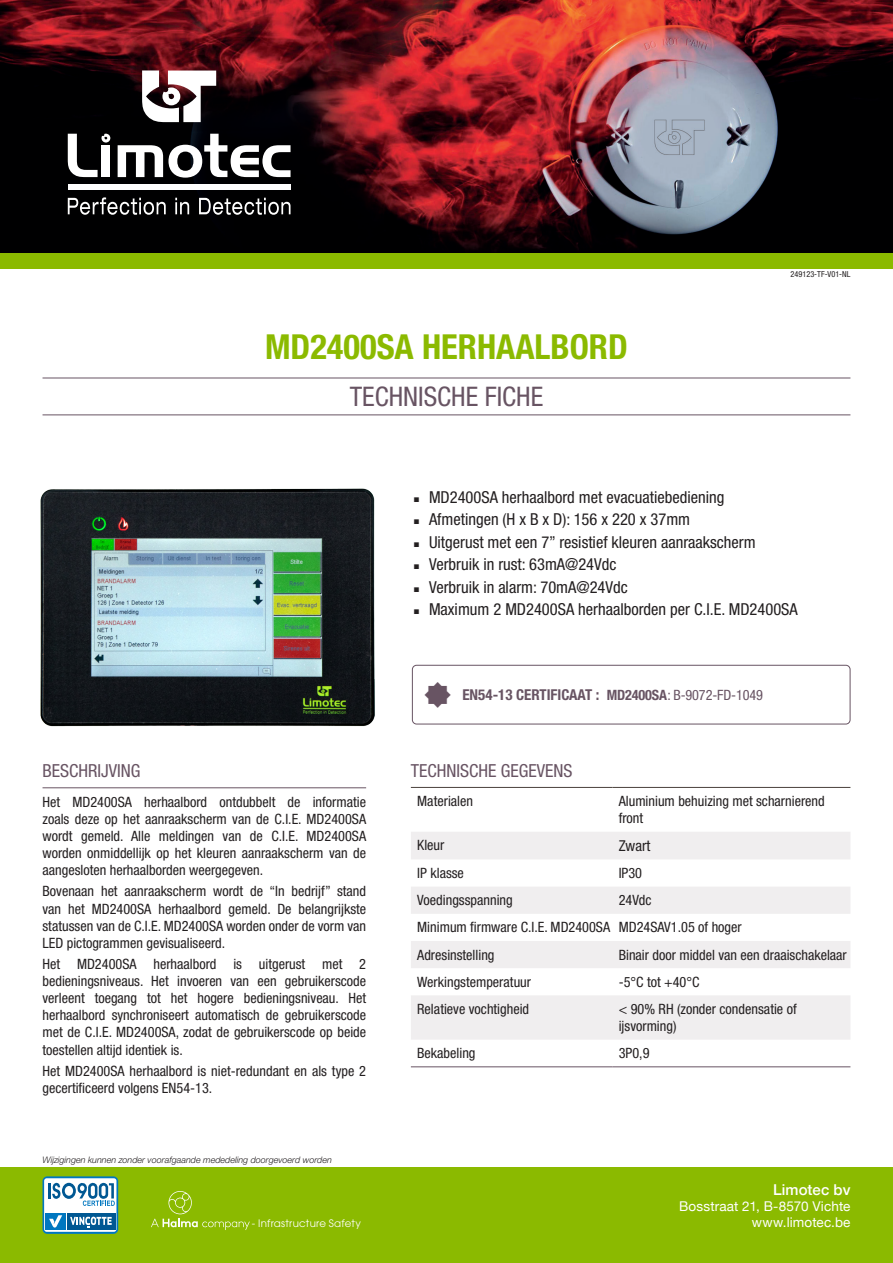
<style>
.page{position:relative;width:893px;height:1263px;background:#fff}
.page>*{position:absolute;margin:0;border:0;box-sizing:border-box;transform-origin:0 0}
.t1{font:700 condensed 34.5px "Helvetica Neue LT Std";color:#8bba00}
.t2{font:condensed 27px "Helvetica Neue LT Std";color:#685463}
._1__Tekst{font:condensed 18px "Helvetica Neue LT Std";color:#685463}
.t3{font:condensed 16.5px "Helvetica Neue LT Std";color:#231f20}
._1__Kader{font:700 condensed 15px "Helvetica Neue LT Std";color:#685463}
.t4{font:500 15px "Helvetica Neue";letter-spacing:.005em;color:#fff}
._1__Tekst-2{font:condensed 15px "Helvetica Neue LT Std";color:#231f20}
._1__Tekst-3{font:condensed 14.25px/17.1px "Helvetica Neue LT Std";color:#231f20}
.t5{font:13.5px "Helvetica Neue";letter-spacing:.01em;color:#fff}
.t6{font:10.2px "ITC Avant Garde Pro";letter-spacing:.025em;color:#fff}
._1__Tekst-4{font:italic 300 9px "Helvetica Neue LT Std";color:#231f20}
.t7{font:condensed 8.25px "Helvetica Neue LT Std";color:#231f20}
.s1{font-size:14.25px}
.s2{font-weight:400;font-size:14.25px}
</style>
<div class="page">
<hr style="left:43px;top:378px;width:807px;height:1px;background:#685463">
<hr style="left:43px;top:414px;width:807px;height:1px;background:#685463">
<img style="left:0;top:0;width:893px;height:253px">
<svg style="left:68px;top:197px;width:98px;height:18px"></svg>
<svg style="left:175px;top:198px;width:14px;height:16px"></svg>
<svg style="left:199px;top:198px;width:92px;height:17px"></svg>
<div style="left:68px;top:185px;width:223px;height:5px;background:#fff"></div>
<svg style="left:118px;top:134px;width:173px;height:44px"></svg>
<svg style="left:68px;top:134px;width:42px;height:43px"></svg>
<svg style="left:142px;top:70px;width:74px;height:52px"></svg>
<div style="left:0;top:1167px;width:893px;height:96px;background:#8bba00"></div>
<div style="left:0;top:253px;width:893px;height:15px;background:#8bba00"></div>
<svg style="left:151px;top:1191px;width:99px;height:39px"></svg>
<svg style="left:43px;top:1176px;width:75px;height:58px;background:#89b7d2"></svg>
<img style="left:40px;top:488px;width:335px;height:239px">
<svg style="left:411px;top:832px;width:439px;height:208px;fill:#f0eeef"></svg>
<hr style="left:411px;top:1066px;width:201px;height:1px;background:#685463">
<hr style="left:612px;top:1066px;width:238px;height:1px;background:#685463">
<hr style="left:411px;top:787px;width:201px;height:1px;background:#49413b">
<hr style="left:612px;top:787px;width:238px;height:1px;background:#49413b">
<hr style="left:43px;top:787px;width:323px;height:1px;background:#685463">
<div style="left:412px;top:665px;width:438px;height:59px;border:1px solid #685463;border-radius:4px"></div>
<p class="t1" style="left:265px;top:326px;width:364px">MD2400SA HERHAALBORD</p>
<p class="t2" style="left:350px;top:381px;width:195px">TECHNISCHE FICHE</p>
<p class="t7" style="left:790px;top:269px;width:61px">249123-TF-V01-NL</p>
<p class="t3" style="left:412px;top:487px;width:314px">◾ MD2400SA herhaalbord met evacuatiebediening</p>
<p class="t3" style="left:412px;top:510px;width:280px">◾ Afmetingen (H x B x D): 156 x 220 x 37mm</p>
<p class="t3" style="left:412px;top:532px;width:345px">◾ Uitgerust met een 7” resistief kleuren aanraakscherm</p>
<p class="t3" style="left:412px;top:555px;width:206px">◾ Verbruik in rust: 63mA@24Vdc</p>
<p class="t3" style="left:412px;top:577px;width:217px">◾ Verbruik in alarm: 70mA@24Vdc</p>
<p class="t3" style="left:412px;top:600px;width:387px">◾ Maximum 2 MD2400SA herhaalborden per C.I.E. MD2400SA</p>
<p class="_1__Tekst" style="left:43px;top:760px;width:100px">BESCHRIJVING</p>
<p class="_1__Tekst-3" style="left:43px;top:793px;width:325px;text-align:justify">Het MD2400SA herhaalbord ontdubbelt de informatie zoals deze op het aanraakscherm van de C.I.E. MD2400SA wordt gemeld. Alle meldingen van de C.I.E. MD2400SA worden onmiddellijk op het kleuren aanraakscherm van de aangesloten herhaalborden weergegeven.</p>
<p class="_1__Tekst-3" style="left:43px;top:883px;width:325px;text-align:justify">Bovenaan het aanraakscherm wordt de “In bedrijf” stand van het MD2400SA herhaalbord gemeld. De belangrijkste statussen van de C.I.E. MD2400SA worden onder de vorm van LED pictogrammen gevisualiseerd.</p>
<p class="_1__Tekst-3" style="left:43px;top:955px;width:325px;text-align:justify">Het MD2400SA herhaalbord is uitgerust met 2 bedieningsniveaus. Het invoeren van een gebruikerscode verleent toegang tot het hogere bedieningsniveau. Het herhaalbord synchroniseert automatisch de gebruikerscode met de C.I.E. MD2400SA, zodat de gebruikerscode op beide toestellen altijd identiek is.</p>
<p class="_1__Tekst-3" style="left:43px;top:1062px;width:325px">Het MD2400SA herhaalbord is niet-redundant en als type 2 gecertificeerd volgens EN54-13.</p>
<p class="_1__Tekst-4" style="left:43px;top:1154px;width:291px">Wijzigingen kunnen zonder voorafgaande mededeling doorgevoerd worden</p>
<p class="t6" style="left:252px;top:1217px;width:111px">- Infrastructure Safety</p>
<p class="_1__Kader" style="left:462px;top:686px;width:302px">EN54-13 CERTIFICAAT : <span class="s1">MD2400SA</span><span class="s2">: B-9072-FD-1049</span></p>
<p class="_1__Tekst" style="left:411px;top:760px;width:163px">TECHNISCHE GEGEVENS</p>
<p class="_1__Tekst-3" style="left:417px;top:792px;width:57px">Materialen</p>
<p class="_1__Tekst-3" style="left:619px;top:792px;width:208px">Aluminium behuizing met scharnierend front</p>
<p class="_1__Tekst-3" style="left:417px;top:837px;width:29px">Kleur</p>
<p class="_1__Tekst-2" style="left:619px;top:837px;width:33px">Zwart</p>
<p class="_1__Tekst-3" style="left:417px;top:864px;width:48px">IP klasse</p>
<p class="_1__Tekst-3" style="left:619px;top:864px;width:25px">IP30</p>
<p class="_1__Tekst-3" style="left:417px;top:892px;width:97px">Voedingsspanning</p>
<p class="_1__Tekst-3" style="left:619px;top:892px;width:34px">24Vdc</p>
<p class="_1__Tekst-3" style="left:417px;top:919px;width:194px">Minimum firmware C.I.E. MD2400SA</p>
<p class="_1__Tekst-3" style="left:619px;top:919px;width:125px">MD24SAV1.05 of hoger</p>
<p class="_1__Tekst-3" style="left:417px;top:946px;width:79px">Adresinstelling</p>
<p class="_1__Tekst-3" style="left:619px;top:946px;width:230px">Binair door middel van een draaischakelaar</p>
<p class="_1__Tekst-3" style="left:417px;top:973px;width:115px">Werkingstemperatuur</p>
<p class="_1__Tekst-3" style="left:619px;top:973px;width:82px">-5°C tot +40°C</p>
<p class="_1__Tekst-3" style="left:417px;top:1000px;width:113px">Relatieve vochtigheid</p>
<p class="_1__Tekst-3" style="left:619px;top:1000px;width:179px">&lt; 90% RH (zonder condensatie of ijsvorming)</p>
<p class="_1__Tekst-3" style="left:417px;top:1045px;width:60px">Bekabeling</p>
<p class="_1__Tekst-3" style="left:619px;top:1045px;width:32px">3P0,9</p>
<p class="t4" style="left:773px;top:1178px;width:79px">Limotec bv</p>
<p class="t5" style="left:679px;top:1197px;width:173px">Bosstraat 21, B-8570 Vichte</p>
<p class="t5" style="left:752px;top:1213px;width:100px">www.limotec.be</p>
</div>
